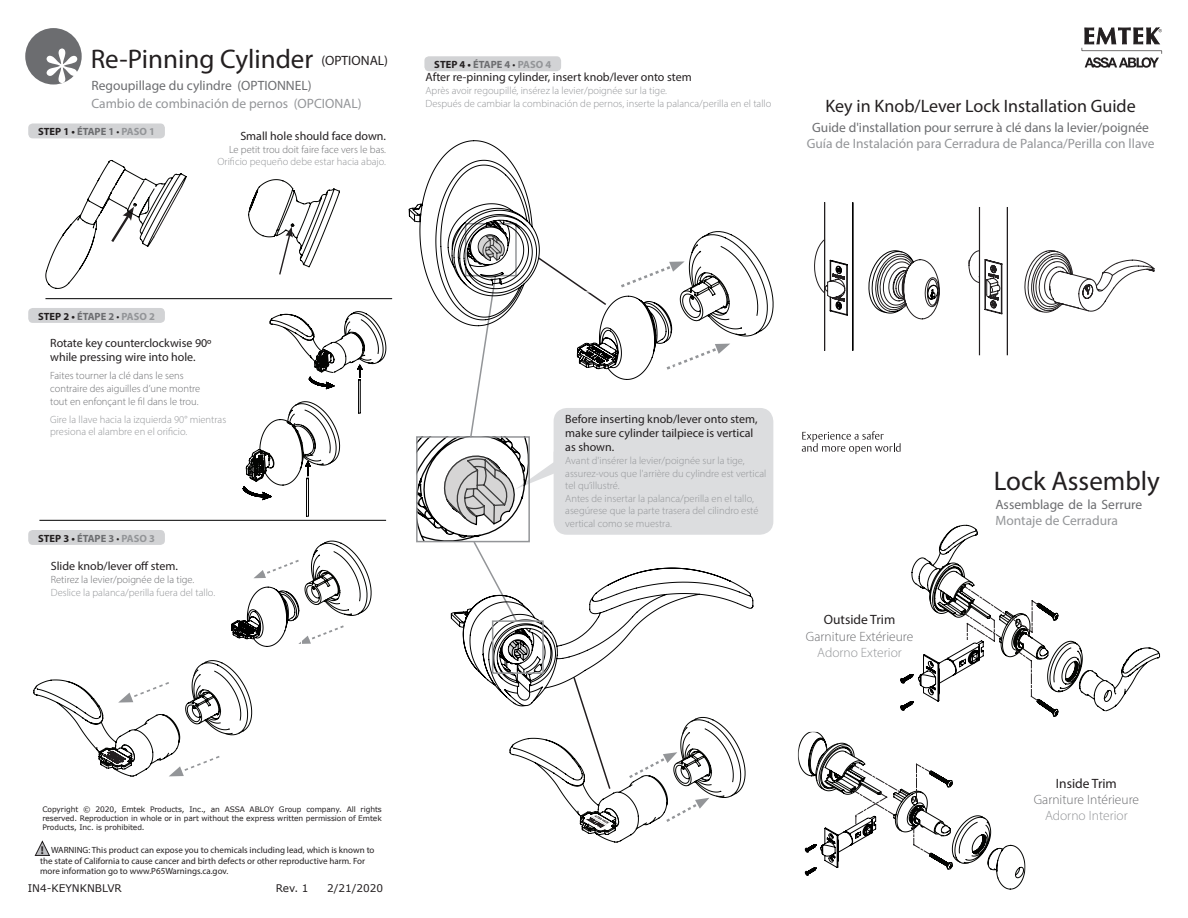
<style>
.page{position:relative;width:1188px;height:918px;background:#fff}
.page>*{position:absolute;margin:0;border:0;box-sizing:border-box;transform-origin:0 0}
.t1{font:85.5px "Times New Roman";color:#fff}
.t2{font:27px "Myriad Pro";color:#231f20}
.t3{font:18px "Myriad Pro";color:#231f20}
.t4{font:13.5px/16.2px "Myriad Pro";color:#939598;text-align:center}
.t5{font:300 13.5px/16.2px "Myriad Pro";color:#6c6d70;text-align:center}
.t6{font:13.5px/16.2px "Myriad Pro";color:#6c6d70}
.t7{font:13.5px "Myriad Pro";color:#231f20}
.t8{font:12px/14.4px "Myriad Pro";color:#231f20}
.t9{font:700 11.4px "Myriad Pro";color:#231f20}
.t10{font:300 10.5px/12.6px "Myriad Pro";color:#939598}
.t11{font:300 10.5px/12.6px "Myriad Pro";color:#6c6d70}
.Body_Text_I0_9_11{font:700 10.5px "Myriad Pro";color:#231f20}
.t12{font:10.5px "Verdana";color:#231f20}
.t13{font:9px/10.8px "Myriad Pro";color:#231f20}
.Small_Body_Text__no{font:7.5px/9px "Verdana";letter-spacing:-.01em;color:#231f20;text-align:justify}
.s1{color:#6c6d70}
.s2{font-weight:400}
.s3{color:#939598}
.s4{font-weight:400;color:#231f20}
</style>
<div class="page">
<svg style="left:1082px;top:27px;width:80px;height:41px"></svg>
<hr style="left:45px;top:298px;width:347px;height:1px;background:#000">
<hr style="left:39px;top:520px;width:347px;height:1px;background:#000">
<div style="left:25px;top:28px;width:57px;height:57px;background:#6c6d70;border-radius:50%"></div>
<div style="left:28px;top:123px;width:137px;height:15px;background:#d2d3d5;border-radius:5px"></div>
<div style="left:28px;top:308px;width:137px;height:15px;background:#d2d3d5;border-radius:5px"></div>
<div style="left:28px;top:530px;width:137px;height:15px;background:#d2d3d5;border-radius:5px"></div>
<div style="left:424px;top:56px;width:137px;height:15px;background:#d2d3d5;border-radius:5px"></div>
<hr style="left:853px;top:203px;width:1px;height:147px;background:#000">
<div style="left:852px;top:202px;width:1px;height:149px;border:1px solid #000"></div>
<hr style="left:825px;top:203px;width:1px;height:147px;background:#000">
<div style="left:824px;top:202px;width:1px;height:149px;border:1px solid #231f20"></div>
<svg style="left:814px;top:239px;width:126px;height:80px"></svg>
<svg style="left:248px;top:179px;width:92px;height:96px"></svg>
<div style="left:791px;top:817px;width:88px;height:73px;border:1px solid #fff;border-radius:5px"></div>
<svg style="left:805px;top:743px;width:221px;height:147px"></svg>
<svg style="left:232px;top:541px;width:140px;height:106px"></svg>
<div style="left:1007px;top:207px;width:1px;height:148px;border:1px solid #231f20"></div>
<div style="left:979px;top:207px;width:1px;height:148px;border:1px solid #231f20"></div>
<svg style="left:969px;top:250px;width:185px;height:64px"></svg>
<svg style="left:911px;top:525px;width:249px;height:192px"></svg>
<svg style="left:802px;top:431px;width:99px;height:23px"></svg>
<svg style="left:409px;top:140px;width:365px;height:703px"></svg>
<div style="left:492px;top:620px;width:52px;height:54px;border:2px solid #939598"></div>
<svg style="left:35px;top:841px;width:15px;height:15px"></svg>
<svg style="left:33px;top:660px;width:219px;height:117px"></svg>
<svg style="left:45px;top:160px;width:142px;height:129px"></svg>
<svg style="left:242px;top:311px;width:144px;height:206px"></svg>
<div style="left:898px;top:640px;width:88px;height:74px;background:#fff"></div>
<svg style="left:900px;top:585px;width:138px;height:126px"></svg>
<p class="t1" style="left:41px;top:22px;width:44px">*</p>
<p class="t2" style="left:91px;top:43px;width:224px">Re-Pinning Cylinder</p>
<p class="t7" style="left:321px;top:53px;width:68px">(OPTIONAL)</p>
<p class="t4" style="left:91px;top:76px;width:272px;line-height:18px;text-align:left"><span class="s1">Regoupillage du cylindre (OPTIONNEL)<br></span>Cambio de combinación de pernos (OPCIONAL)</p>
<p class="Body_Text_I0_9_11" style="left:38px;top:125px;width:118px">STEP 1 • <span class="s1">ÉTAPE 1</span> <span class="s2">•</span> <span class="s3">PASO 1</span></p>
<p class="t8" style="left:240px;top:129px;width:147px">Small hole should face down.</p>
<p class="t10" style="left:218px;top:143px;width:170px;text-align:right"><span class="s1">Le petit trou doit faire face vers le bas.<br></span>Orificio pequeño debe estar hacia abajo.</p>
<p class="Body_Text_I0_9_11" style="left:434px;top:57px;width:118px">STEP 4 • <span class="s1">ÉTAPE 4</span> <span class="s2">•</span> <span class="s3">PASO 4</span></p>
<p class="t8" style="left:425px;top:70px;width:268px">After re-pinning cylinder, insert knob/lever onto stem</p>
<p class="t10" style="left:425px;top:84px;width:243px">Après avoir regoupillé, insérez la levier/poignée sur la tige.</p>
<p class="t10" style="left:425px;top:97px;width:347px">Después de cambiar la combinación de pernos, inserte la palanca/perilla en el tallo</p>
<p class="t3" style="left:825px;top:95px;width:312px">Key in Knob/Lever Lock Installation Guide</p>
<p class="t4" style="left:807px;top:119px;width:349px"><span class="s1">Guide d'installation pour serrure à clé dans la levier/poignée<br></span>Guía de Instalación para Cerradura de Palanca/Perilla con llave</p>
<p class="Body_Text_I0_9_11" style="left:38px;top:309px;width:118px">STEP 2 • <span class="s1">ÉTAPE 2</span> <span class="s2">•</span> <span class="s3">PASO 2</span></p>
<p class="t8" style="left:50px;top:336px;width:163px">Rotate key counterclockwise 90º while pressing wire into hole.</p>
<p class="t11" style="left:50px;top:370px;width:152px">Faites tourner la clé dans le sens contraire des aiguilles d’une montre tout en enfonçant le fil dans le trou.</p>
<p class="t10" style="left:50px;top:413px;width:178px">Gire la llave hacia la izquierda 90° mientras presiona el alambre en el orificio.</p>
<p class="Body_Text_I0_9_11" style="left:38px;top:531px;width:118px">STEP 3 • <span class="s1">ÉTAPE 3</span> <span class="s2">•</span> <span class="s3">PASO 3</span></p>
<p class="t8" style="left:51px;top:559px;width:129px">Slide knob/lever off stem.</p>
<p class="t10" style="left:51px;top:573px;width:166px"><span class="s1">Retirez la levier/poignée de la tige.<br></span>Deslice la palanca/perilla fuera del tallo.</p>
<p class="Small_Body_Text__no" style="left:42px;top:804px;width:341px">Copyright © 2020, Emtek Products, Inc., an ASSA ABLOY Group company. All rights reserved. Reproduction in whole or in part without the express written permission of Emtek Products, Inc. is prohibited.</p>
<p class="t9" style="left:41px;top:842px;width:5px">!</p>
<p class="t13" style="left:40px;top:844px;width:336px;text-indent:11px">WARNING: This product can expose you to chemicals including lead, which is known to the state of California to cause cancer and birth defects or other reproductive harm. For more information go to www.P65Warnings.ca.gov.</p>
<p class="t12" style="left:28px;top:881px;width:96px">IN4-KEYNKNBLVR</p>
<p class="t12" style="left:276px;top:881px;width:34px">Rev. 1</p>
<p class="t12" style="left:327px;top:881px;width:58px">2/21/2020</p>
<p class="t8" style="left:565px;top:411px;width:194px">Before inserting knob/lever onto stem, make sure cylinder tailpiece is vertical as shown.</p>
<p class="t10" style="left:565px;top:454px;width:203px">Avant d'insérer la levier/poignée sur la tige, assurez-vous que l'arrière du cylindre est vertical</p>
<p class="t10" style="left:565px;top:479px;width:56px">tel qu’illustré.</p>
<p class="t10" style="left:565px;top:492px;width:190px">Antes de insertar la palanca/perilla en el tallo,</p>
<p class="t10" style="left:565px;top:505px;width:195px">asegúrese que la parte trasera del cilindro esté vertical como se muestra.</p>
<p class="t5" style="left:806px;top:612px;width:109px"><span class="s4">Outside Trim<br></span>Garniture Extérieure<br><span class="s3">Adorno Exterior</span></p>
<p class="t2" style="left:994px;top:464px;width:167px">Lock Assembly</p>
<p class="t6" style="left:995px;top:496px;width:148px">Assemblage de la Serrure<br><span class="s3">Montaje de Cerradura</span></p>
<p class="t5" style="left:1034px;top:775px;width:107px"><span class="s4">Inside Trim<br></span>Garniture Intérieure<br><span class="s3">Adorno Interior</span></p>
</div>
